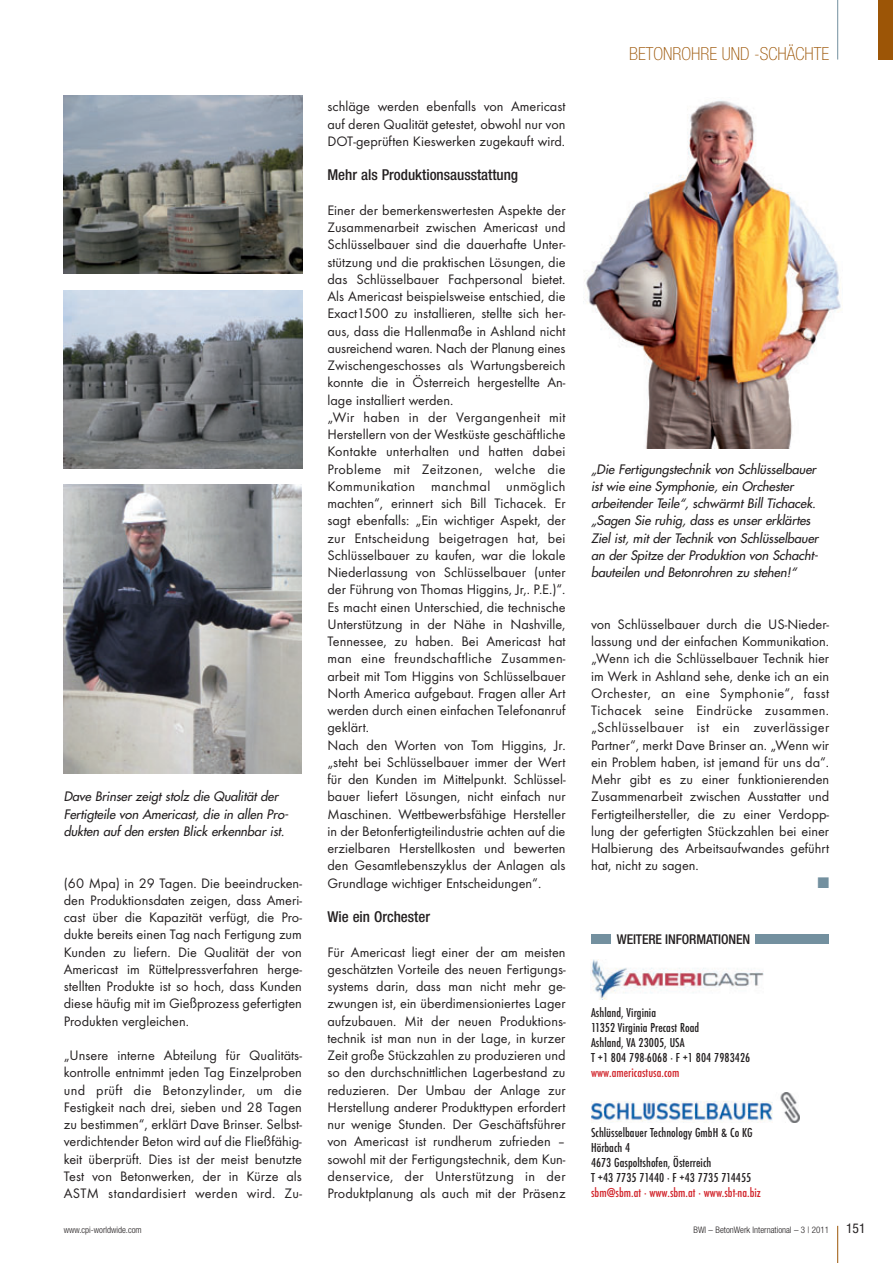
<style>
.page{position:relative;width:893px;height:1263px;background:#fff}
.page>*{position:absolute;margin:0;border:0;box-sizing:border-box;transform-origin:0 0}
.t1{font:100 condensed 18px "Helvetica Neue";color:#9c5506}
.t2{font:500 condensed 15px "Helvetica Neue";color:#231f20}
.t3{font:14.25px/17.2px "Futura T";color:#231f20;text-align:justify}
.t4{font:14.25px "European Pi Three";color:#73909f}
.t5{font:500 condensed 13.5px/15px "Futura T";letter-spacing:.005em;color:#231f20}
.t6{font:500 condensed 13.5px "Futura T";letter-spacing:.005em;color:#d1232a}
.t7{font:500 condensed 13.5px "Helvetica Neue";letter-spacing:-.01em;color:#231f20}
.t8{font:condensed 13.5px "Helvetica Neue";color:#231f20}
.t9{font:italic 12.75px/17.2px "Futura";letter-spacing:-.005em;color:#231f20}
.t10{font:300 condensed 9px "Helvetica Neue";color:#231f20}
</style>
<div class="page">
<hr style="left:837px;top:1226px;width:1px;height:37px;background:#9c5506">
<hr style="left:837px;top:0;width:1px;height:60px;background:#73909f">
<div style="left:878px;top:0;width:15px;height:60px;background:#9c5506"></div>
<img style="left:591px;top:959px;width:173px;height:41px">
<img style="left:591px;top:1092px;width:209px;height:30px">
<div style="left:591px;top:934px;width:19px;height:10px;background:#73909f"></div>
<div style="left:755px;top:934px;width:74px;height:10px;background:#73909f"></div>
<img style="left:64px;top:95px;width:239px;height:179px">
<img style="left:64px;top:290px;width:239px;height:179px">
<img style="left:64px;top:484px;width:238px;height:289px">
<img style="left:583px;top:100px;width:258px;height:348px">
<p class="t9" style="left:64px;top:789px;width:228px">Dave Brinser zeigt stolz die Qualität der<br>Fertigteile von Americast, die in allen Pro - dukten auf den ersten Blick erkennbar ist.</p>
<p class="t3" style="left:64px;top:875px;width:240px">(60 Mpa) in 29 Tagen. Die beeindrucken - den Produktionsdaten zeigen, dass Ameri - cast über die Kapazität verfügt, die Pro - dukte bereits einen Tag nach Fertigung zum Kunden zu liefern. Die Qualität der von Americast im Rüttelpressverfahren herge - stellten Produkte ist so hoch, dass Kunden diese häufig mit im Gießprozess gefertigten Produkten vergleichen.</p>
<p class="t3" style="left:64px;top:1048px;width:240px">„Unsere interne Abteilung für Qualitäts - kontrolle entnimmt jeden Tag Einzelproben und prüft die Betonzylinder, um die Festigkeit nach drei, sieben und 28 Tagen zu bestimmen“, erklärt Dave Brinser. Selbst - verdichtender Beton wird auf die Fließfähig - keit überprüft. Dies ist der meist benutzte Test von Betonwerken, der in Kürze als ASTM standardisiert werden wird. Zu -</p>
<p class="t3" style="left:327px;top:99px;width:240px">schläge werden ebenfalls von Americast auf deren Qualität getestet, obwohl nur von DOT-geprüften Kieswerken zugekauft wird.</p>
<p class="t2" style="left:327px;top:170px;width:192px">Mehr als Produktionsausstattung</p>
<p class="t3" style="left:327px;top:203px;width:240px;text-align:left">Einer der bemerkenswertesten Aspekte der Zusammenarbeit zwischen Americast und Schlüssel bauer sind die dauerhafte Unter - stützung und die praktischen Lösungen, die das Schlüsselbauer Fachpersonal bietet.<br>Als Americast beispielsweise entschied, die Exact1500 zu installieren, stellte sich her&shy;aus, dass die Hallenmaße in Ashland nicht ausreichend waren. Nach der Planung eines Zwischengeschosses als Wartungsbereich konnte die in Österreich hergestellte An - lage installiert werden.<br>„Wir haben in der Vergangenheit mit Herstellern von der Westküste geschäftliche Kontakte unterhalten und hatten dabei Probleme mit Zeitzonen, welche die Kommu nikation manchmal unmöglich machten“, erinnert sich Bill Tichacek. Er sagt ebenfalls: „Ein wichtiger Aspekt, der zur Entscheidung beigetragen hat, bei Schlüsselbauer zu kaufen, war die lokale Niederlassung von Schlüsselbauer (unter der Führung von Thomas Higgins, Jr,. P.E.)“.<br>Es macht einen Unterschied, die technische Unterstützung in der Nähe in Nashville, Tennessee, zu haben. Bei Americast hat man eine freundschaftliche Zusammen - arbeit mit Tom Higgins von Schlüsselbauer North America aufgebaut. Fragen aller Art werden durch einen einfachen Telefonanruf geklärt.<br>Nach den Worten von Tom Higgins, Jr. „steht bei Schlüsselbauer immer der Wert für den Kunden im Mittelpunkt. Schlüssel - bauer liefert Lösungen, nicht einfach nur Maschinen. Wettbewerbsfähige Hersteller in der Betonfertigteilindustrie achten auf die erzielbaren Herstellkosten und bewerten den Gesamtlebenszyklus der Anlagen als Grundlage wichtiger Entscheidungen“.</p>
<p class="t2" style="left:327px;top:911px;width:104px">Wie ein Orchester</p>
<p class="t3" style="left:327px;top:944px;width:240px">Für Americast liegt einer der am meisten geschätzten Vorteile des neuen Fertigungs - systems darin, dass man nicht mehr ge - zwungen ist, ein überdimensioniertes Lager aufzubauen. Mit der neuen Produktions - technik ist man nun in der Lage, in kurzer Zeit große Stückzahlen zu produzieren und so den durchschnittlichen Lagerbestand zu reduzieren. Der Umbau der Anlage zur Herstellung anderer Produkttypen erfordert nur wenige Stunden. Der Geschäftsführer von Americast ist rundherum zufrieden – sowohl mit der Fertigungstechnik, dem Kun - den service, der Unterstützung in der Produktplanung als auch mit der Präsenz</p>
<p class="t1" style="left:629px;top:47px;width:202px">BETONROHRE UND -SCHÄCHTE</p>
<p class="t9" style="left:591px;top:461px;width:231px">„Die Fertigungstechnik von Schlüsselbauer ist wie eine Symphonie, ein Orchester arbeitender Teile“, schwärmt Bill Tichacek. „Sagen Sie ruhig, dass es unser erklärtes Ziel ist, mit der Technik von Schlüsselbauer an der Spitze der Produktion von Schacht&shy;bauteilen und Betonrohren zu stehen!“</p>
<p class="t3" style="left:591px;top:617px;width:240px">von Schlüsselbauer durch die US-Nieder - lassung und der einfachen Kommunikation. „Wenn ich die Schlüsselbauer Technik hier im Werk in Ashland sehe, denke ich an ein Orchester, an eine Symphonie“, fasst Tichacek seine Eindrücke zusammen. „Schlüssel bauer ist ein zuverlässiger Partner“, merkt Dave Brinser an. „Wenn wir ein Problem haben, ist jemand für uns da“.<br>Mehr gibt es zu einer funktionierenden Zusammenarbeit zwischen Ausstatter und Fertigteilhersteller, die zu einer Verdopp - lung der gefertigten Stückzahlen bei einer Halbierung des Arbeitsaufwandes geführt hat, nicht zu sagen.</p>
<p class="t4" style="left:817px;top:874px;width:13px">-</p>
<p class="t7" style="left:617px;top:934px;width:135px">WEITERE INFORMATIONEN</p>
<p class="t5" style="left:591px;top:1006px;width:161px">Ashland, Virginia<br>11352 Virginia Precast Road<br>Ashland, VA 23005, USA<br>T +1 804 798-6068 · F +1 804 7983426</p>
<p class="t6" style="left:591px;top:1067px;width:90px">www.americastusa.com</p>
<p class="t5" style="left:591px;top:1126px;width:163px">Schlüsselbauer Technology GmbH &amp; Co KG<br>Hörbach 4<br>4673 Gaspoltshofen, Österreich<br>T +43 7735 71440 · F +43 7735 714455</p>
<p class="t6" style="left:591px;top:1187px;width:171px">sbm@sbm.at · www.sbm.at · www.sbt-na.biz</p>
<p class="t10" style="left:64px;top:1226px;width:79px">www.cpi-worldwide.com</p>
<p class="t10" style="left:694px;top:1226px;width:137px">BWI – BetonWerk International – 3 | 2011</p>
<p class="t8" style="left:846px;top:1223px;width:21px">151</p>
</div>
